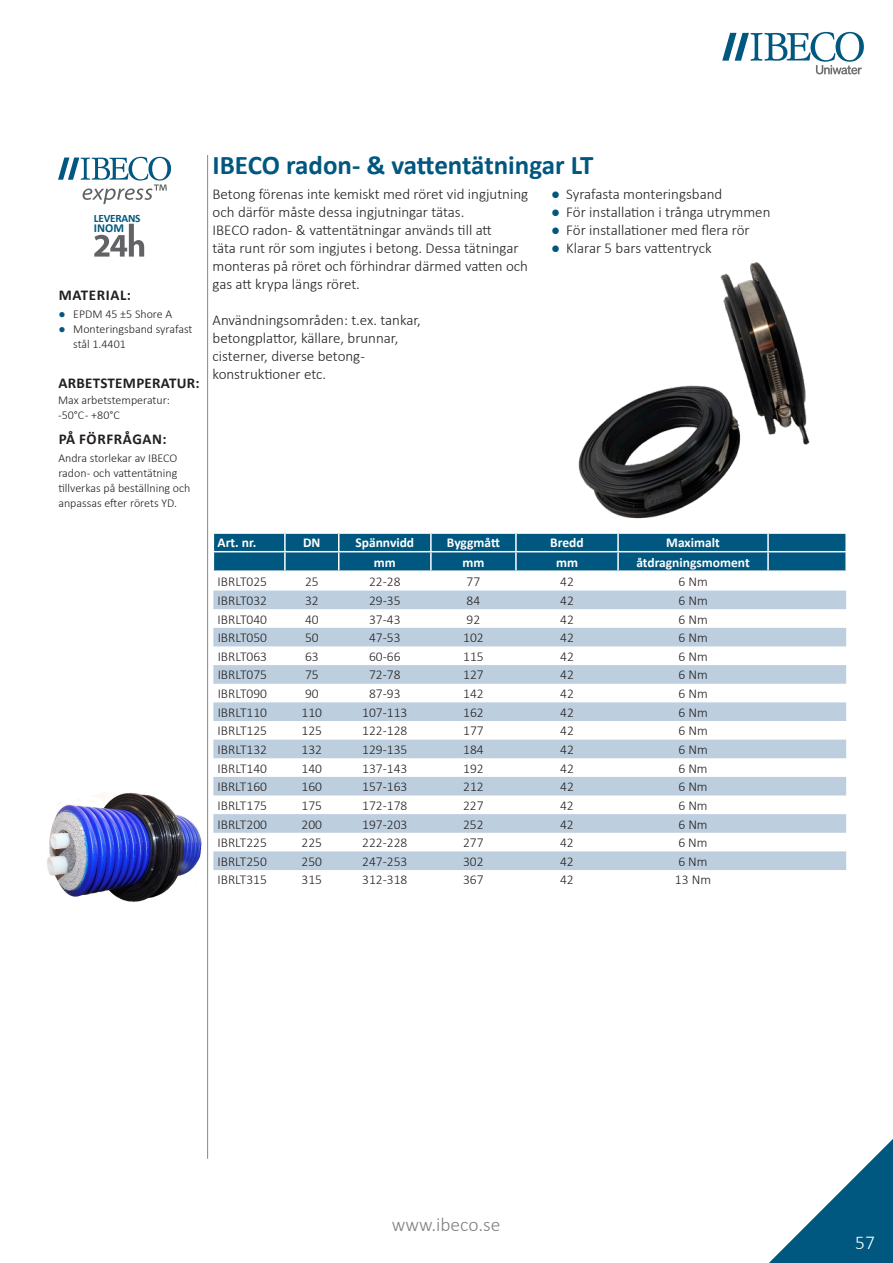
<style>
.page{position:relative;width:893px;height:1263px;background:#fff}
.page>*{position:absolute;margin:0;border:0;box-sizing:border-box;transform-origin:0 0}
.t1{font:700 27px "Calibri";color:#00577f}
.t2{font:300 19.5px "Calibri";color:#808285}
.t3{font:300 19.5px "Calibri";color:#fff}
.t4{font:300 15px/18px "Calibri";color:#231f20}
.t5{font:700 15px "Calibri";letter-spacing:.04em;color:#231f20}
.t6{font:700 15px "Calibri";letter-spacing:.02em;color:#231f20}
.t7{font:300 13.5px "Calibri";color:#231f20}
.t8{font:700 13.5px "Calibri";color:#fff}
.t9{font:700 12.15px "Calibri";color:#00577f}
.t10{font:300 12px/15px "Calibri";color:#231f20}
.t11{font:700 11.25px "Calibri";letter-spacing:-.02em;color:#00577f}
.s1{font-weight:400;color:#00577f}
</style>
<div class="page">
<svg style="left:722px;top:32px;width:142px;height:42px"></svg>
<hr style="left:207px;top:155px;width:1px;height:1003px;background:#939598">
<svg style="left:769px;top:1139px;width:124px;height:124px"></svg>
<svg style="left:213px;top:590px;width:633px;height:280px;fill:#bdcfdf"></svg>
<svg style="left:213px;top:533px;width:282px;height:38px;background:#16658a"></svg>
<hr style="left:339px;top:570px;width:92px;height:2px;background:#fff">
<hr style="left:431px;top:570px;width:85px;height:2px;background:#fff">
<img style="left:47px;top:793px;width:155px;height:109px">
<img style="left:495px;top:262px;width:352px;height:309px">
<svg style="left:58px;top:157px;width:113px;height:47px"></svg>
<svg style="left:94px;top:224px;width:50px;height:33px"></svg>
<p class="t11" style="left:94px;top:210px;width:48px">LEVERANS</p>
<p class="t9" style="left:94px;top:219px;width:32px">INOM</p>
<p class="t5" style="left:59px;top:285px;width:74px">MATERIAL:</p>
<p class="t10" style="left:58px;top:306px;width:115px"><span class="s1">●</span> EPDM 45 ±5 Shore A</p>
<p class="t10" style="left:73px;top:321px;width:121px;text-indent:-15px"><span class="s1">●</span> Monteringsband syrafast stål 1.4401</p>
<p class="t6" style="left:58px;top:373px;width:143px">ARBETSTEMPERATUR:</p>
<p class="t10" style="left:58px;top:392px;width:114px">Max arbetstemperatur: -50°C - +80°C</p>
<p class="t5" style="left:59px;top:429px;width:109px">PÅ FÖRFRÅGAN:</p>
<p class="t10" style="left:58px;top:450px;width:134px">Andra storlekar av IBECO radon- och vattentätning tillverkas på beställning och anpassas efter rörets YD.</p>
<h1 class="t1" style="left:213px;top:146px;width:382px">IBECO radon- &amp; vattentätningar LT</h1>
<p class="t4" style="left:213px;top:185px;width:317px">Betong förenas inte kemiskt med röret vid ingjutning och därför måste dessa ingjutningar tätas.<br>IBECO radon- &amp; vattentätningar används till att<br>täta runt rör som ingjutes i betong. Dessa tätningar monteras på röret och förhindrar därmed vatten och gas att krypa längs röret.</p>
<p class="t4" style="left:213px;top:311px;width:210px">Användningsområden: t.ex. tankar, betongplattor, källare, brunnar, cisterner, diverse betong&shy;konstruktioner etc.</p>
<p class="t4" style="left:551px;top:185px;width:173px"><span class="s1">●</span> Syrafasta monteringsband</p>
<p class="t4" style="left:551px;top:203px;width:221px"><span class="s1">●</span> För installation i trånga utrymmen</p>
<p class="t4" style="left:551px;top:221px;width:200px"><span class="s1">●</span> För installationer med flera rör</p>
<p class="t4" style="left:551px;top:239px;width:162px"><span class="s1">●</span> Klarar 5 bars vattentryck</p>
<p class="t8" style="left:218px;top:533px;width:40px">Art. nr.</p>
<p class="t8" style="left:303px;top:533px;width:19px">DN</p>
<p class="t8" style="left:355px;top:533px;width:60px">Spännvidd</p>
<p class="t8" style="left:447px;top:533px;width:54px">Byggmått</p>
<p class="t8" style="left:550px;top:533px;width:35px">Bredd</p>
<p class="t8" style="left:666px;top:533px;width:55px">Maximalt</p>
<p class="t8" style="left:374px;top:553px;width:23px">mm</p>
<p class="t8" style="left:462px;top:553px;width:23px">mm</p>
<p class="t8" style="left:556px;top:553px;width:23px">mm</p>
<p class="t8" style="left:636px;top:553px;width:115px">åtdragningsmoment</p>
<p class="t7" style="left:218px;top:573px;width:51px">IBRLT025</p>
<p class="t7" style="left:305px;top:573px;width:15px">25</p>
<p class="t7" style="left:369px;top:573px;width:33px">22-28</p>
<p class="t7" style="left:467px;top:573px;width:15px">77</p>
<p class="t7" style="left:560px;top:573px;width:15px">42</p>
<p class="t7" style="left:678px;top:573px;width:31px">6 Nm</p>
<p class="t7" style="left:218px;top:592px;width:51px">IBRLT032</p>
<p class="t7" style="left:305px;top:592px;width:15px">32</p>
<p class="t7" style="left:369px;top:592px;width:33px">29-35</p>
<p class="t7" style="left:467px;top:592px;width:15px">84</p>
<p class="t7" style="left:560px;top:592px;width:15px">42</p>
<p class="t7" style="left:678px;top:592px;width:31px">6 Nm</p>
<p class="t7" style="left:218px;top:611px;width:51px">IBRLT040</p>
<p class="t7" style="left:305px;top:611px;width:15px">40</p>
<p class="t7" style="left:369px;top:611px;width:33px">37-43</p>
<p class="t7" style="left:467px;top:611px;width:15px">92</p>
<p class="t7" style="left:560px;top:611px;width:15px">42</p>
<p class="t7" style="left:678px;top:611px;width:31px">6 Nm</p>
<p class="t7" style="left:218px;top:629px;width:51px">IBRLT050</p>
<p class="t7" style="left:305px;top:629px;width:15px">50</p>
<p class="t7" style="left:369px;top:629px;width:33px">47-53</p>
<p class="t7" style="left:463px;top:629px;width:22px">102</p>
<p class="t7" style="left:560px;top:629px;width:15px">42</p>
<p class="t7" style="left:678px;top:629px;width:31px">6 Nm</p>
<p class="t7" style="left:218px;top:648px;width:51px">IBRLT063</p>
<p class="t7" style="left:305px;top:648px;width:15px">63</p>
<p class="t7" style="left:369px;top:648px;width:33px">60-66</p>
<p class="t7" style="left:463px;top:648px;width:22px">115</p>
<p class="t7" style="left:560px;top:648px;width:15px">42</p>
<p class="t7" style="left:678px;top:648px;width:31px">6 Nm</p>
<p class="t7" style="left:218px;top:667px;width:51px">IBRLT075</p>
<p class="t7" style="left:305px;top:667px;width:15px">75</p>
<p class="t7" style="left:369px;top:667px;width:33px">72-78</p>
<p class="t7" style="left:463px;top:667px;width:22px">127</p>
<p class="t7" style="left:560px;top:667px;width:15px">42</p>
<p class="t7" style="left:678px;top:667px;width:31px">6 Nm</p>
<p class="t7" style="left:218px;top:685px;width:51px">IBRLT090</p>
<p class="t7" style="left:305px;top:685px;width:15px">90</p>
<p class="t7" style="left:369px;top:685px;width:33px">87-93</p>
<p class="t7" style="left:463px;top:685px;width:22px">142</p>
<p class="t7" style="left:560px;top:685px;width:15px">42</p>
<p class="t7" style="left:678px;top:685px;width:31px">6 Nm</p>
<p class="t7" style="left:218px;top:704px;width:51px">IBRLT110</p>
<p class="t7" style="left:302px;top:704px;width:22px">110</p>
<p class="t7" style="left:362px;top:704px;width:47px">107-113</p>
<p class="t7" style="left:463px;top:704px;width:22px">162</p>
<p class="t7" style="left:560px;top:704px;width:15px">42</p>
<p class="t7" style="left:678px;top:704px;width:31px">6 Nm</p>
<p class="t7" style="left:218px;top:722px;width:51px">IBRLT125</p>
<p class="t7" style="left:302px;top:722px;width:22px">125</p>
<p class="t7" style="left:362px;top:722px;width:47px">122-128</p>
<p class="t7" style="left:463px;top:722px;width:22px">177</p>
<p class="t7" style="left:560px;top:722px;width:15px">42</p>
<p class="t7" style="left:678px;top:722px;width:31px">6 Nm</p>
<p class="t7" style="left:218px;top:741px;width:51px">IBRLT132</p>
<p class="t7" style="left:302px;top:741px;width:22px">132</p>
<p class="t7" style="left:362px;top:741px;width:47px">129-135</p>
<p class="t7" style="left:463px;top:741px;width:22px">184</p>
<p class="t7" style="left:560px;top:741px;width:15px">42</p>
<p class="t7" style="left:678px;top:741px;width:31px">6 Nm</p>
<p class="t7" style="left:218px;top:760px;width:51px">IBRLT140</p>
<p class="t7" style="left:302px;top:760px;width:22px">140</p>
<p class="t7" style="left:362px;top:760px;width:47px">137-143</p>
<p class="t7" style="left:463px;top:760px;width:22px">192</p>
<p class="t7" style="left:560px;top:760px;width:15px">42</p>
<p class="t7" style="left:678px;top:760px;width:31px">6 Nm</p>
<p class="t7" style="left:218px;top:778px;width:51px">IBRLT160</p>
<p class="t7" style="left:302px;top:778px;width:22px">160</p>
<p class="t7" style="left:362px;top:778px;width:47px">157-163</p>
<p class="t7" style="left:463px;top:778px;width:22px">212</p>
<p class="t7" style="left:560px;top:778px;width:15px">42</p>
<p class="t7" style="left:678px;top:778px;width:31px">6 Nm</p>
<p class="t7" style="left:218px;top:797px;width:51px">IBRLT175</p>
<p class="t7" style="left:302px;top:797px;width:22px">175</p>
<p class="t7" style="left:362px;top:797px;width:47px">172-178</p>
<p class="t7" style="left:463px;top:797px;width:22px">227</p>
<p class="t7" style="left:560px;top:797px;width:15px">42</p>
<p class="t7" style="left:678px;top:797px;width:31px">6 Nm</p>
<p class="t7" style="left:218px;top:816px;width:51px">IBRLT200</p>
<p class="t7" style="left:302px;top:816px;width:22px">200</p>
<p class="t7" style="left:362px;top:816px;width:47px">197-203</p>
<p class="t7" style="left:463px;top:816px;width:22px">252</p>
<p class="t7" style="left:560px;top:816px;width:15px">42</p>
<p class="t7" style="left:678px;top:816px;width:31px">6 Nm</p>
<p class="t7" style="left:218px;top:834px;width:51px">IBRLT225</p>
<p class="t7" style="left:302px;top:834px;width:22px">225</p>
<p class="t7" style="left:362px;top:834px;width:47px">222-228</p>
<p class="t7" style="left:463px;top:834px;width:22px">277</p>
<p class="t7" style="left:560px;top:834px;width:15px">42</p>
<p class="t7" style="left:678px;top:834px;width:31px">6 Nm</p>
<p class="t7" style="left:218px;top:853px;width:51px">IBRLT250</p>
<p class="t7" style="left:301px;top:853px;width:22px">250</p>
<p class="t7" style="left:362px;top:853px;width:47px">247-253</p>
<p class="t7" style="left:463px;top:853px;width:22px">302</p>
<p class="t7" style="left:560px;top:853px;width:15px">42</p>
<p class="t7" style="left:678px;top:853px;width:31px">6 Nm</p>
<p class="t7" style="left:218px;top:871px;width:51px">IBRLT315</p>
<p class="t7" style="left:301px;top:871px;width:22px">315</p>
<p class="t7" style="left:362px;top:871px;width:47px">312-318</p>
<p class="t7" style="left:463px;top:871px;width:22px">367</p>
<p class="t7" style="left:560px;top:871px;width:15px">42</p>
<p class="t7" style="left:675px;top:871px;width:38px">13 Nm</p>
<h2 class="t2" style="left:392px;top:1212px;width:110px">www.ibeco.se</h2>
<h2 class="t3" style="left:855px;top:1230px;width:21px">57</h2>
</div>
